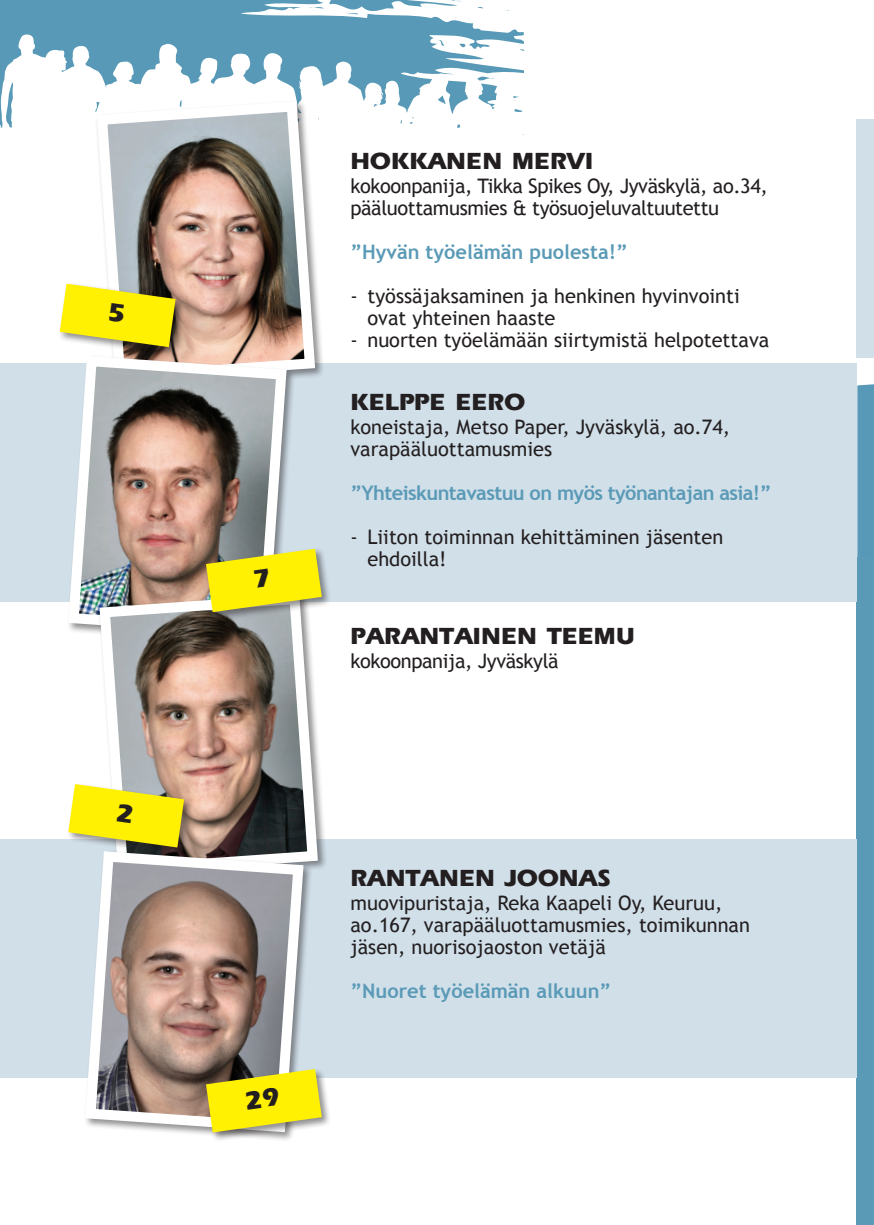
<style>
.page{position:relative;width:874px;height:1225px;background:#fff}
.page>*{position:absolute;margin:0;border:0;box-sizing:border-box;transform-origin:0 0}
.t1{font:800 24px "Ergoe";color:#231f20}
.t2{font:20px/22px "Trebuchet MS";color:#231f20}
.t3{font:20px/22px "Trebuchet MS";letter-spacing:-.02em;color:#231f20}
.t4{font:700 20px "Trebuchet MS";color:#5a9ab6}
.t5{font:700 20px "Trebuchet MS";letter-spacing:-.03em;color:#5a9ab6}
</style>
<div class="page">
<svg style="left:781px;top:368px;width:92px;height:234px;background:#71a8c1"></svg>
<svg style="left:0;top:0;width:525px;height:135px"></svg>
<div style="left:856px;top:557px;width:17px;height:668px;background:#5a9ab6"></div>
<div style="left:0;top:363px;width:856px;height:238px;background:#d1dfe9"></div>
<div style="left:856px;top:120px;width:17px;height:238px;background:#d1dfe9"></div>
<div style="left:0;top:839px;width:856px;height:238px;background:#d1dfe9"></div>
<div style="left:95px;top:100px;width:230px;height:292px;background:#231f20;opacity:.5"></div>
<img style="left:91px;top:96px;width:229px;height:291px">
<svg style="left:63px;top:350px;width:229px;height:283px;background:#b1a5a0"></svg>
<div style="left:98px;top:592px;width:230px;height:292px;background:#231f20;opacity:.5"></div>
<svg style="left:94px;top:588px;width:229px;height:292px"></svg>
<div style="left:84px;top:849px;width:229px;height:293px;background:#231f20;opacity:.5"></div>
<svg style="left:80px;top:846px;width:229px;height:291px;background:#b0a29e"></svg>
<div style="left:58px;top:282px;width:127px;height:75px;background:#231f20;opacity:.5"></div>
<div style="left:67px;top:782px;width:126px;height:75px;background:#231f20;opacity:.5"></div>
<div style="left:204px;top:547px;width:127px;height:75px;background:#231f20;opacity:.5"></div>
<div style="left:204px;top:1067px;width:127px;height:75px;background:#231f20;opacity:.5"></div>
<svg style="left:60px;top:284px;width:115px;height:63px;background:#e5da28"></svg>
<svg style="left:68px;top:784px;width:116px;height:63px;background:#eade2e"></svg>
<svg style="left:206px;top:549px;width:115px;height:63px;background:#e4da28"></svg>
<svg style="left:206px;top:1069px;width:115px;height:63px;background:#e1d524"></svg>
<p class="t1" style="left:350px;top:149px;width:244px">HOKKANEN MERVI</p>
<p class="t3" style="left:350px;top:176px;width:418px">kokoonpanija, Tikka Spikes Oy, Jyväskylä, ao.34, pääluottamusmies &amp; työsuojeluvaltuutettu</p>
<p class="t4" style="left:350px;top:240px;width:279px">”Hyvän työelämän puolesta!”</p>
<p class="t2" style="left:367px;top:286px;width:373px;text-indent:-17px">- työssäjaksaminen ja henkinen hyvinvointi ovat yhteinen haaste</p>
<p class="t2" style="left:350px;top:330px;width:420px">- nuorten työelämään siirtymistä helpotettava</p>
<p class="t1" style="left:350px;top:390px;width:176px">KELPPE EERO</p>
<p class="t2" style="left:350px;top:416px;width:381px">koneistaja, Metso Paper, Jyväskylä, ao.74, varapääluottamusmies</p>
<p class="t5" style="left:350px;top:481px;width:422px">”Yhteiskuntavastuu on myös työnantajan asia!”</p>
<p class="t2" style="left:367px;top:526px;width:357px;text-indent:-17px">- Liiton toiminnan kehittäminen jäsenten ehdoilla!</p>
<p class="t1" style="left:350px;top:623px;width:286px">PARANTAINEN TEEMU</p>
<p class="t3" style="left:350px;top:650px;width:210px">kokoonpanija, Jyväskylä</p>
<p class="t1" style="left:350px;top:865px;width:262px">RANTANEN JOONAS</p>
<p class="t2" style="left:350px;top:892px;width:401px">muovipuristaja, Reka Kaapeli Oy, Keuruu, ao.167, varapääluottamusmies, toimikunnan jäsen, nuorisojaoston vetäjä</p>
<p class="t4" style="left:350px;top:978px;width:262px">”Nuoret työelämän alkuun”</p>
</div>
